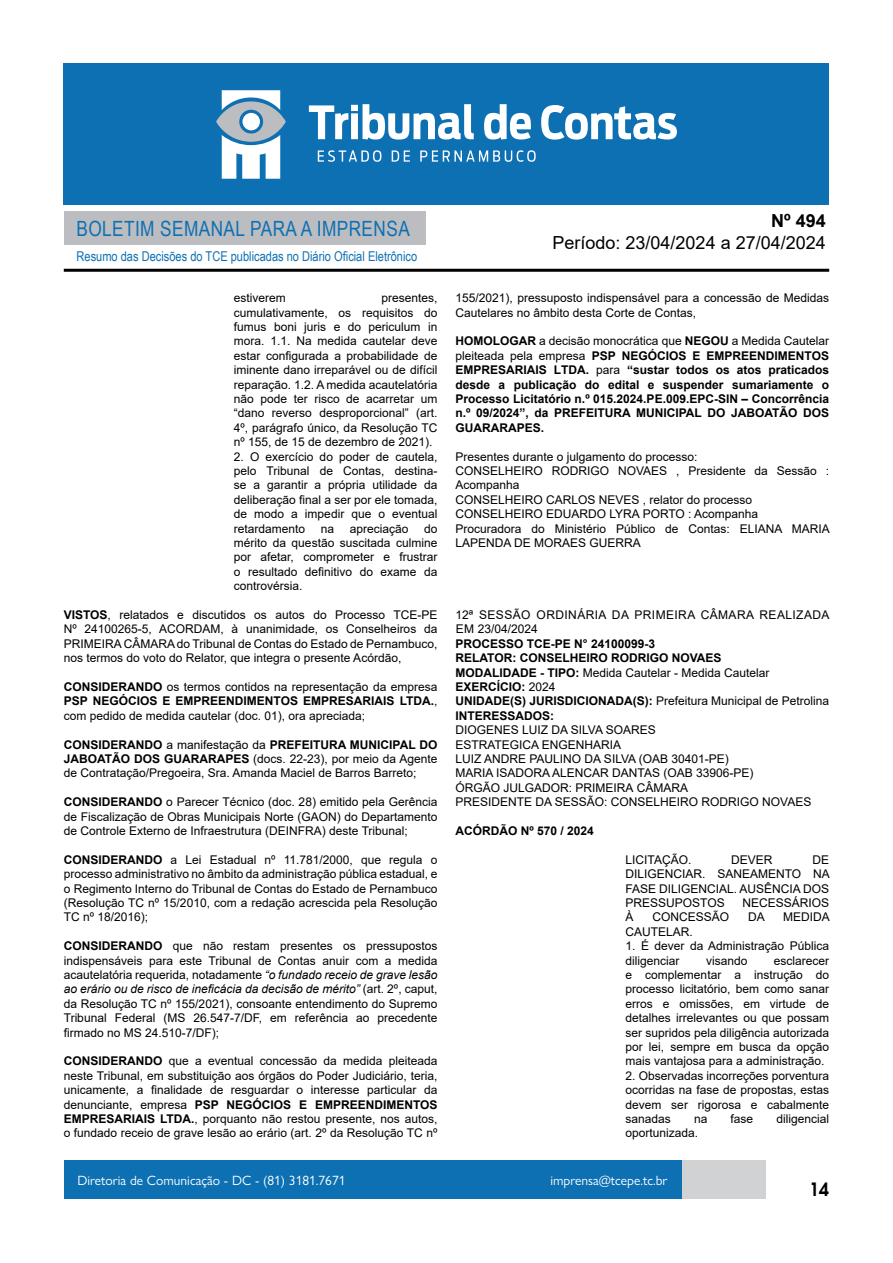
<style>
.page{position:relative;width:893px;height:1263px;background:#fff}
.page>*{position:absolute;margin:0;border:0;box-sizing:border-box;transform-origin:0 0}
.t1{font:21px "Arial Narrow";letter-spacing:.02em;color:#0d70b3}
.t2{font:18px "Arial";color:#000}
.t3{font:700 18px "Arial";color:#000}
.t4{font:600 18px "Avant Garde";color:#000}
.t5{font:13.5px "Gill Sans Nova";color:#fff}
.t6{font:13.5px "Arial Narrow";color:#0d70b3}
.t7{font:12px/14.4px "Arial";color:#000;text-align:justify}
.t8{font:700 12px/14.4px "Arial";color:#000;text-align:justify}
.t9{font:12px/14.4px "Arial";letter-spacing:.035em;color:#000}
.s1{font-weight:700}
.s2{font-style:italic}
.s3{font-weight:400}
</style>
<div class="page">
<div style="left:148px;top:1160px;width:617px;height:39px;background:#d1d2d4"></div>
<div style="left:64px;top:211px;width:361px;height:33px;background:#bcbdc0"></div>
<hr style="left:64px;top:269px;width:765px;height:3px;background:#000">
<div style="left:64px;top:64px;width:765px;height:141px;background:#0d70b3"></div>
<svg style="left:309px;top:104px;width:165px;height:36px"></svg>
<svg style="left:484px;top:104px;width:47px;height:36px"></svg>
<svg style="left:541px;top:105px;width:136px;height:35px"></svg>
<svg style="left:318px;top:150px;width:63px;height:12px"></svg>
<svg style="left:392px;top:150px;width:18px;height:12px"></svg>
<svg style="left:420px;top:150px;width:116px;height:12px"></svg>
<svg style="left:216px;top:90px;width:70px;height:89px"></svg>
<div style="left:64px;top:1160px;width:617px;height:39px;background:#0d70b3"></div>
<h1 class="t1" style="left:77px;top:213px;width:335px">BOLETIM SEMANAL PARA A IMPRENSA</h1>
<p class="t6" style="left:77px;top:246px;width:342px">Resumo das Decisões do TCE publicadas no Diário Oficial Eletrônico</p>
<p class="t7" style="left:234px;top:291px;width:54px">estiverem</p>
<p class="t7" style="left:234px;top:291px;width:205px;text-indent:148px">presentes, cumulativamente, os requisitos do fumus boni juris e do periculum in mora. 1.1. Na medida cautelar deve estar configurada a probabilidade de iminente dano irreparável ou de difícil reparação. 1.2. A medida acautelatória não pode ter risco de acarretar um “dano reverso desproporcional” (art.<br>4º, parágrafo único, da Resolução TC nº 155, de 15 de dezembro de 2021).</p>
<p class="t7" style="left:234px;top:449px;width:205px">2. O exercício do poder de cautela, pelo Tribunal de Contas, destina&shy;se a garantir a própria utilidade da deliberação final a ser por ele tomada, de modo a impedir que o eventual retardamento</p>
<p class="t7" style="left:234px;top:521px;width:205px;text-indent:190px">do mérito da questão suscitada culmine por afetar, comprometer e frustrar o resultado definitivo do exame da controvérsia.</p>
<p class="t7" style="left:64px;top:607px;width:375px"><span class="s1">VISTOS</span>, relatados e discutidos os autos do Processo TCE-PE Nº 24100265-5, ACORDAM, à unanimidade, os Conselheiros da PRIMEIRA CÂMARA do Tribunal de Contas do Estado de Pernambuco, nos termos do voto do Relator, que integra o presente Acórdão,</p>
<p class="t7" style="left:64px;top:679px;width:375px"><span class="s1">CONSIDERANDO</span> os termos contidos na representação da empresa <span class="s1">PSP NEGÓCIOS E EMPREENDIMENTOS EMPRESARIAIS LTDA.</span>, com pedido de medida cautelar (doc. 01), ora apreciada;</p>
<p class="t7" style="left:64px;top:737px;width:375px"><span class="s1">CONSIDERANDO</span> a manifestação da <span class="s1">PREFEITURA MUNICIPAL DO JABOATÃO DOS GUARARAPES</span> (docs. 22-23), por meio da Agente de Contratação/Pregoeira, Sra. Amanda Maciel de Barros Barreto;</p>
<p class="t7" style="left:64px;top:795px;width:375px"><span class="s1">CONSIDERANDO</span> o Parecer Técnico (doc. 28) emitido pela Gerência de Fiscalização de Obras Municipais Norte (GAON) do Departamento de Controle Externo de Infraestrutura (DEINFRA) deste Tribunal;</p>
<p class="t7" style="left:64px;top:852px;width:375px"><span class="s1">CONSIDERANDO</span> a Lei Estadual nº 11.781/2000, que regula o processo administrativo no âmbito da administração pública estadual, e o Regimento Interno do Tribunal de Contas do Estado de Pernambuco (Resolução TC nº 15/2010, com a redação acrescida pela Resolução TC nº 18/2016);</p>
<p class="t7" style="left:64px;top:939px;width:375px"><span class="s1">CONSIDERANDO</span> que não restam presentes os pressupostos indispensáveis para este Tribunal de Contas anuir com a medida acautelatória requerida, notadamente <span class="s2">“o fundado receio de grave lesão ao erário ou de risco de ineficácia da decisão de mérito”</span> (art. 2º, caput, da Resolução TC nº 155/2021), consoante entendimento do Supremo Tribunal Federal (MS 26.547-7/DF, em referência ao precedente firmado no MS 24.510-7/DF);</p>
<p class="t7" style="left:64px;top:1054px;width:375px"><span class="s1">CONSIDERANDO</span> que a eventual concessão da medida pleiteada neste Tribunal, em substituição aos órgãos do Poder Judiciário, teria, unicamente, a finalidade de resguardar o interesse particular da denunciante, empresa <span class="s1">PSP NEGÓCIOS E EMPREENDIMENTOS EMPRESARIAIS LTDA.</span>, porquanto não restou presente, nos autos, o fundado receio de grave lesão ao erário (art. 2º da Resolução TC nº</p>
<p class="t7" style="left:321px;top:521px;width:15px">na</p>
<p class="t7" style="left:350px;top:521px;width:60px">apreciação</p>
<h2 class="t3" style="left:771px;top:208px;width:56px">Nº 494</h2>
<h2 class="t2" style="left:552px;top:230px;width:275px">Período: 23/04/2024 a 27/04/2024</h2>
<p class="t7" style="left:455px;top:291px;width:375px">155/2021), pressuposto indispensável para a concessão de Medidas<br>Cautelares no âmbito desta Corte de Contas,</p>
<p class="t8" style="left:455px;top:334px;width:375px">HOMOLOGAR <span class="s3">a decisão monocrática que</span> NEGOU <span class="s3">a Medida Cautelar pleiteada pela empresa</span> PSP NEGÓCIOS E EMPREENDIMENTOS EMPRESARIAIS LTDA. <span class="s3">para</span> “sustar todos os atos praticados desde a publicação do edital e suspender sumariamente o Processo Licitatório n.º 015.2024.PE.009.EPC-SIN – Concorrência n.º 09/2024”, da PREFEITURA MUNICIPAL DO JABOATÃO DOS GUARARAPES.</p>
<p class="t7" style="left:455px;top:449px;width:244px">Presentes durante o julgamento do processo:</p>
<p class="t7" style="left:455px;top:463px;width:375px">CONSELHEIRO RODRIGO NOVAES , Presidente da Sessão :<br>Acompanha</p>
<p class="t7" style="left:455px;top:492px;width:298px">CONSELHEIRO CARLOS NEVES , relator do processo</p>
<p class="t7" style="left:455px;top:507px;width:304px">CONSELHEIRO EDUARDO LYRA PORTO : Acompanha</p>
<p class="t7" style="left:455px;top:521px;width:376px">Procuradora do Ministério Público de Contas: ELIANA MARIA<br>LAPENDA DE MORAES GUERRA</p>
<p class="t9" style="left:455px;top:607px;width:376px">12ª SESSÃO ORDINÁRIA DA PRIMEIRA CÂMARA REALIZADA<br>EM 23/04/2024</p>
<p class="t8" style="left:455px;top:636px;width:201px">PROCESSO TCE-PE N° 24100099-3</p>
<p class="t8" style="left:455px;top:651px;width:268px">RELATOR: CONSELHEIRO RODRIGO NOVAES</p>
<p class="t7" style="left:455px;top:665px;width:316px"><span class="s1">MODALIDADE - TIPO:</span> Medida Cautelar - Medida Cautelar</p>
<p class="t8" style="left:455px;top:680px;width:102px">EXERCÍCIO: <span class="s3">2024</span></p>
<p class="t7" style="left:455px;top:694px;width:375px"><span class="s1">UNIDADE(S) JURISDICIONADA(S):</span> Prefeitura Municipal de Petrolina</p>
<p class="t8" style="left:455px;top:708px;width:100px">INTERESSADOS:</p>
<p class="t7" style="left:455px;top:723px;width:202px">DIOGENES LUIZ DA SILVA SOARES</p>
<p class="t7" style="left:455px;top:737px;width:167px">ESTRATEGICA ENGENHARIA</p>
<p class="t7" style="left:455px;top:751px;width:275px">LUIZ ANDRE PAULINO DA SILVA (OAB 30401-PE)</p>
<p class="t7" style="left:455px;top:766px;width:299px">MARIA ISADORA ALENCAR DANTAS (OAB 33906-PE)</p>
<p class="t7" style="left:455px;top:780px;width:234px">ÓRGÃO JULGADOR: PRIMEIRA CÂMARA</p>
<p class="t7" style="left:455px;top:795px;width:357px">PRESIDENTE DA SESSÃO: CONSELHEIRO RODRIGO NOVAES</p>
<p class="t8" style="left:455px;top:824px;width:140px">ACÓRDÃO Nº 570 / 2024</p>
<p class="t7" style="left:626px;top:852px;width:67px">LICITAÇÃO.</p>
<p class="t7" style="left:731px;top:852px;width:43px">DEVER</p>
<p class="t7" style="left:626px;top:852px;width:206px;text-indent:187px">DE DILIGENCIAR. SANEAMENTO NA FASE DILIGENCIAL. AUSÊNCIA DOS PRESSUPOSTOS</p>
<p class="t7" style="left:742px;top:895px;width:88px">NECESSÁRIOS</p>
<p class="t7" style="left:626px;top:910px;width:10px">À</p>
<p class="t7" style="left:653px;top:910px;width:78px">CONCESSÃO</p>
<p class="t7" style="left:748px;top:910px;width:18px">DA</p>
<p class="t7" style="left:783px;top:910px;width:48px">MEDIDA</p>
<p class="t7" style="left:626px;top:924px;width:69px">CAUTELAR.</p>
<p class="t7" style="left:626px;top:939px;width:205px">1. É dever da Administração Pública diligenciar</p>
<p class="t7" style="left:626px;top:953px;width:205px;text-indent:148px">esclarecer e complementar a instrução do processo licitatório, bem como sanar erros e omissões, em virtude de detalhes irrelevantes ou que possam ser supridos pela diligência autorizada por lei, sempre em busca da opção mais vantajosa para a administração.</p>
<p class="t7" style="left:626px;top:1068px;width:205px">2. Observadas incorreções porventura ocorridas na fase de propostas, estas devem ser rigorosa e cabalmente sanadas</p>
<p class="t7" style="left:706px;top:953px;width:43px">visando</p>
<p class="t7" style="left:694px;top:1111px;width:15px">na</p>
<p class="t7" style="left:731px;top:1111px;width:24px">fase</p>
<p class="t7" style="left:776px;top:1111px;width:54px">diligencial</p>
<p class="t7" style="left:626px;top:1126px;width:74px">oportunizada.</p>
<p class="t5" style="left:77px;top:1172px;width:270px">Diretoria de Comunicação - DC - (81) 3181.7671</p>
<p class="t5" style="left:550px;top:1172px;width:119px">imprensa@tcepe.tc.br</p>
<h2 class="t4" style="left:809px;top:1177px;width:22px">14</h2>
</div>
